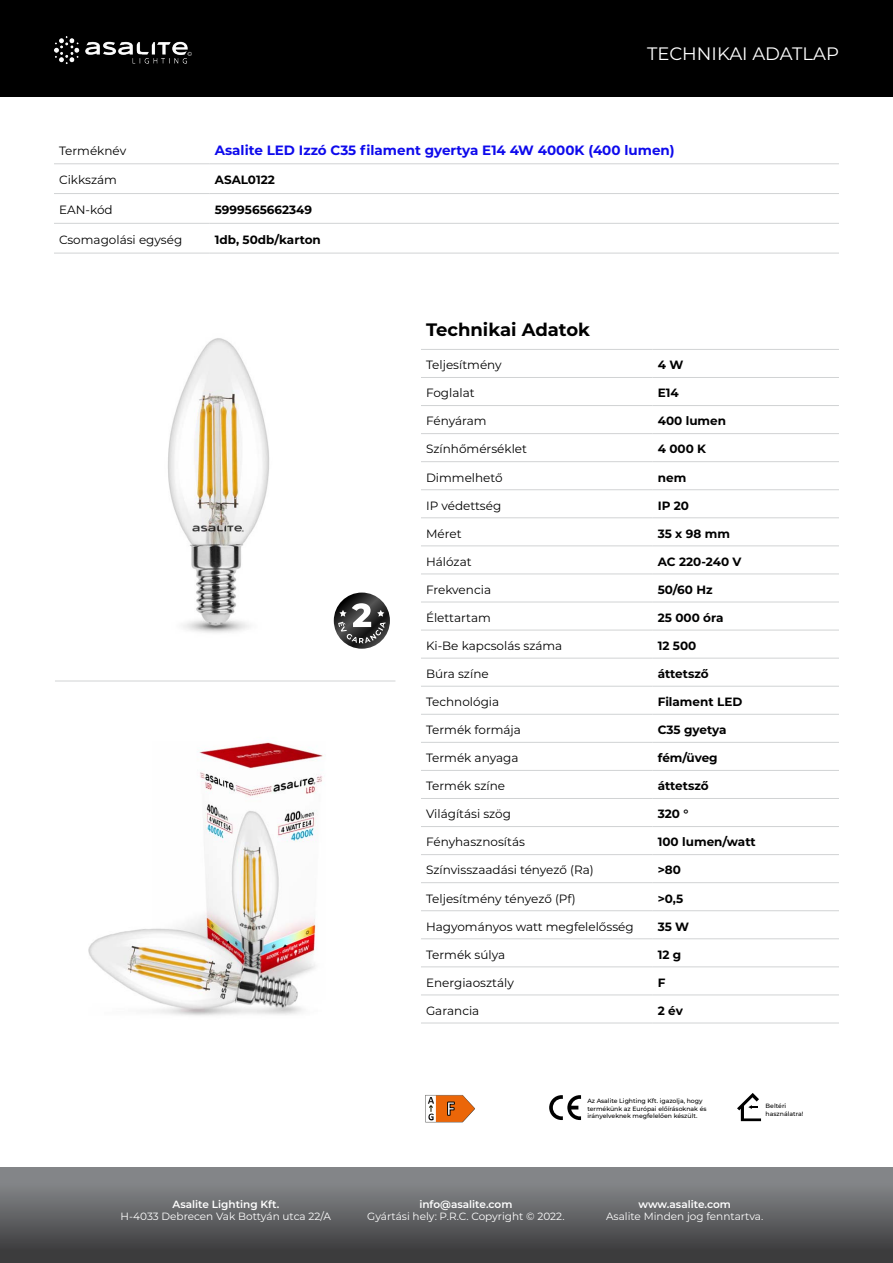
<style>
.page{position:relative;width:893px;height:1263px;background:#fff}
.page>*{position:absolute;margin:0;border:0;box-sizing:border-box;transform-origin:0 0}
.termek_cime{font:18px "Montserrat";color:#fff}
.termek_cime-2{font:700 18px "Montserrat";color:#000}
.Piros_termek_cim{font:700 13.5px "Montserrat";color:#0e0aec}
.tablazat_bal{font:12px "Montserrat";color:#000}
.tablazat_jobb{font:700 12px "Montserrat";color:#000}
.t1{font:10.5px "Montserrat";color:#fff}
.t2{font:600 10.5px "Montserrat";color:#fff}
.t3{font:500 6.15px/7.4px "Montserrat";color:#000}
</style>
<div class="page">
<div style="left:0;top:1167px;width:893px;height:96px;background:linear-gradient(to bottom,#8e9194,#363637)"></div>
<div style="left:0;top:0;width:893px;height:96px;background:#000"></div>
<img style="left:54px;top:37px;width:138px;height:27px">
<img style="left:168px;top:338px;width:200px;height:311px">
<svg style="left:549px;top:1095px;width:32px;height:25px"></svg>
<svg style="left:737px;top:1093px;width:24px;height:28px"></svg>
<hr style="left:421px;top:349px;width:232px;height:1px;background:#d1d3d4">
<hr style="left:653px;top:349px;width:186px;height:1px;background:#d1d3d4">
<hr style="left:421px;top:377px;width:232px;height:1px;background:#d1d3d4">
<hr style="left:653px;top:377px;width:186px;height:1px;background:#d1d3d4">
<hr style="left:421px;top:405px;width:232px;height:1px;background:#d1d3d4">
<hr style="left:653px;top:405px;width:186px;height:1px;background:#d1d3d4">
<hr style="left:421px;top:433px;width:232px;height:1px;background:#d1d3d4">
<hr style="left:653px;top:433px;width:186px;height:1px;background:#d1d3d4">
<hr style="left:421px;top:461px;width:232px;height:1px;background:#d1d3d4">
<hr style="left:653px;top:461px;width:186px;height:1px;background:#d1d3d4">
<hr style="left:421px;top:489px;width:232px;height:1px;background:#d1d3d4">
<hr style="left:653px;top:489px;width:186px;height:1px;background:#d1d3d4">
<hr style="left:421px;top:517px;width:232px;height:1px;background:#d1d3d4">
<hr style="left:653px;top:517px;width:186px;height:1px;background:#d1d3d4">
<hr style="left:421px;top:546px;width:232px;height:1px;background:#d1d3d4">
<hr style="left:653px;top:546px;width:186px;height:1px;background:#d1d3d4">
<hr style="left:421px;top:574px;width:232px;height:1px;background:#d1d3d4">
<hr style="left:653px;top:574px;width:186px;height:1px;background:#d1d3d4">
<hr style="left:421px;top:602px;width:232px;height:1px;background:#d1d3d4">
<hr style="left:653px;top:602px;width:186px;height:1px;background:#d1d3d4">
<hr style="left:421px;top:630px;width:232px;height:1px;background:#d1d3d4">
<hr style="left:653px;top:630px;width:186px;height:1px;background:#d1d3d4">
<hr style="left:421px;top:658px;width:232px;height:1px;background:#d1d3d4">
<hr style="left:653px;top:658px;width:186px;height:1px;background:#d1d3d4">
<hr style="left:421px;top:686px;width:232px;height:1px;background:#d1d3d4">
<hr style="left:653px;top:686px;width:186px;height:1px;background:#d1d3d4">
<hr style="left:421px;top:714px;width:232px;height:1px;background:#d1d3d4">
<hr style="left:653px;top:714px;width:186px;height:1px;background:#d1d3d4">
<hr style="left:421px;top:742px;width:232px;height:1px;background:#d1d3d4">
<hr style="left:653px;top:742px;width:186px;height:1px;background:#d1d3d4">
<hr style="left:421px;top:770px;width:232px;height:1px;background:#d1d3d4">
<hr style="left:653px;top:770px;width:186px;height:1px;background:#d1d3d4">
<hr style="left:421px;top:798px;width:232px;height:1px;background:#d1d3d4">
<hr style="left:653px;top:798px;width:186px;height:1px;background:#d1d3d4">
<hr style="left:421px;top:826px;width:232px;height:1px;background:#d1d3d4">
<hr style="left:653px;top:826px;width:186px;height:1px;background:#d1d3d4">
<hr style="left:421px;top:854px;width:232px;height:1px;background:#d1d3d4">
<hr style="left:653px;top:854px;width:186px;height:1px;background:#d1d3d4">
<hr style="left:421px;top:882px;width:232px;height:1px;background:#d1d3d4">
<hr style="left:653px;top:882px;width:186px;height:1px;background:#d1d3d4">
<hr style="left:421px;top:910px;width:232px;height:1px;background:#d1d3d4">
<hr style="left:653px;top:910px;width:186px;height:1px;background:#d1d3d4">
<hr style="left:421px;top:938px;width:232px;height:1px;background:#d1d3d4">
<hr style="left:653px;top:938px;width:186px;height:1px;background:#d1d3d4">
<hr style="left:421px;top:967px;width:232px;height:1px;background:#d1d3d4">
<hr style="left:653px;top:967px;width:186px;height:1px;background:#d1d3d4">
<hr style="left:421px;top:995px;width:232px;height:1px;background:#d1d3d4">
<hr style="left:653px;top:995px;width:186px;height:1px;background:#d1d3d4">
<hr style="left:421px;top:1023px;width:232px;height:1px;background:#d1d3d4">
<hr style="left:653px;top:1023px;width:186px;height:1px;background:#d1d3d4">
<hr style="left:54px;top:164px;width:156px;height:1px;background:#d1d3d4">
<hr style="left:210px;top:164px;width:629px;height:1px;background:#d1d3d4">
<hr style="left:54px;top:193px;width:156px;height:1px;background:#d1d3d4">
<hr style="left:210px;top:193px;width:629px;height:1px;background:#d1d3d4">
<hr style="left:54px;top:223px;width:156px;height:1px;background:#d1d3d4">
<hr style="left:210px;top:223px;width:629px;height:1px;background:#d1d3d4">
<hr style="left:54px;top:253px;width:156px;height:1px;background:#d1d3d4">
<hr style="left:210px;top:253px;width:629px;height:1px;background:#d1d3d4">
<img style="left:88px;top:742px;width:235px;height:274px">
<svg style="left:425px;top:1095px;width:50px;height:27px"></svg>
<hr style="left:55px;top:681px;width:340px;height:1px;background:#d1d3d4">
<svg style="left:334px;top:592px;width:56px;height:57px"></svg>
<svg style="left:338px;top:603px;width:48px;height:40px"></svg>
<p class="termek_cime" style="left:647px;top:42px;width:193px">TECHNIKAI ADATLAP</p>
<p class="tablazat_bal" style="left:59px;top:142px;width:69px">Terméknév</p>
<p class="Piros_termek_cim" style="left:215px;top:141px;width:461px">Asalite LED Izzó C35 filament gyertya E14 4W 4000K (400 lumen)</p>
<p class="tablazat_bal" style="left:59px;top:172px;width:59px">Cikkszám</p>
<p class="tablazat_jobb" style="left:215px;top:172px;width:62px">ASAL0122</p>
<p class="tablazat_bal" style="left:59px;top:202px;width:55px">EAN-kód</p>
<p class="tablazat_jobb" style="left:215px;top:201px;width:99px">5999565662349</p>
<p class="tablazat_bal" style="left:59px;top:231px;width:125px">Csomagolási egység</p>
<p class="tablazat_jobb" style="left:215px;top:231px;width:108px">1db, 50db/karton</p>
<p class="t2" style="left:173px;top:1196px;width:108px">Asalite Lighting Kft.</p>
<p class="t1" style="left:121px;top:1209px;width:212px">H-4033 Debrecen Vak Bottyán utca 22/A</p>
<p class="termek_cime-2" style="left:426px;top:316px;width:166px">Technikai Adatok</p>
<p class="tablazat_bal" style="left:426px;top:357px;width:77px">Teljesítmény</p>
<p class="tablazat_jobb" style="left:658px;top:356px;width:27px">4 W</p>
<p class="tablazat_bal" style="left:426px;top:385px;width:50px">Foglalat</p>
<p class="tablazat_jobb" style="left:658px;top:384px;width:23px">E14</p>
<p class="tablazat_bal" style="left:426px;top:413px;width:62px">Fényáram</p>
<p class="tablazat_jobb" style="left:658px;top:412px;width:70px">400 lumen</p>
<p class="tablazat_bal" style="left:426px;top:441px;width:102px">Színhőmérséklet</p>
<p class="tablazat_jobb" style="left:658px;top:440px;width:50px">4 000 K</p>
<p class="tablazat_bal" style="left:426px;top:469px;width:78px">Dimmelhető</p>
<p class="tablazat_jobb" style="left:658px;top:469px;width:30px">nem</p>
<p class="tablazat_bal" style="left:426px;top:497px;width:77px">IP védettség</p>
<p class="tablazat_jobb" style="left:658px;top:497px;width:33px">IP 20</p>
<p class="tablazat_bal" style="left:426px;top:525px;width:37px">Méret</p>
<p class="tablazat_jobb" style="left:658px;top:525px;width:74px">35 x 98 mm</p>
<p class="tablazat_bal" style="left:426px;top:553px;width:47px">Hálózat</p>
<p class="tablazat_jobb" style="left:658px;top:553px;width:85px">AC 220-240 V</p>
<p class="tablazat_bal" style="left:426px;top:581px;width:67px">Frekvencia</p>
<p class="tablazat_jobb" style="left:658px;top:581px;width:56px">50/60 Hz</p>
<p class="tablazat_bal" style="left:426px;top:609px;width:66px">Élettartam</p>
<p class="tablazat_jobb" style="left:658px;top:609px;width:67px">25 000 óra</p>
<p class="tablazat_bal" style="left:426px;top:637px;width:138px">Ki-Be kapcsolás száma</p>
<p class="tablazat_jobb" style="left:658px;top:637px;width:40px">12 500</p>
<p class="tablazat_bal" style="left:426px;top:665px;width:64px">Búra színe</p>
<p class="tablazat_jobb" style="left:658px;top:665px;width:52px">áttetsző</p>
<p class="tablazat_bal" style="left:426px;top:693px;width:75px">Technológia</p>
<p class="tablazat_jobb" style="left:658px;top:693px;width:86px">Filament LED</p>
<p class="tablazat_bal" style="left:426px;top:722px;width:96px">Termék formája</p>
<p class="tablazat_jobb" style="left:658px;top:721px;width:70px">C35 gyetya</p>
<p class="tablazat_bal" style="left:426px;top:750px;width:94px">Termék anyaga</p>
<p class="tablazat_jobb" style="left:658px;top:749px;width:61px">fém/üveg</p>
<p class="tablazat_bal" style="left:426px;top:778px;width:81px">Termék színe</p>
<p class="tablazat_jobb" style="left:658px;top:777px;width:52px">áttetsző</p>
<p class="tablazat_bal" style="left:426px;top:806px;width:87px">Világítási szög</p>
<p class="tablazat_jobb" style="left:658px;top:805px;width:32px">320 °</p>
<p class="tablazat_bal" style="left:426px;top:834px;width:100px">Fényhasznosítás</p>
<p class="tablazat_jobb" style="left:658px;top:833px;width:99px">100 lumen/watt</p>
<p class="tablazat_bal" style="left:426px;top:862px;width:169px">Színvisszaadási tényező (Ra)</p>
<p class="tablazat_jobb" style="left:658px;top:861px;width:25px">&gt;80</p>
<p class="tablazat_bal" style="left:426px;top:890px;width:151px">Teljesítmény tényező (Pf)</p>
<p class="tablazat_jobb" style="left:658px;top:889px;width:27px">&gt;0,5</p>
<p class="tablazat_bal" style="left:426px;top:918px;width:209px">Hagyományos watt megfelelősség</p>
<p class="tablazat_jobb" style="left:658px;top:918px;width:33px">35 W</p>
<p class="tablazat_bal" style="left:426px;top:946px;width:81px">Termék súlya</p>
<p class="tablazat_jobb" style="left:658px;top:946px;width:25px">12 g</p>
<p class="tablazat_bal" style="left:426px;top:974px;width:89px">Energiaosztály</p>
<p class="tablazat_jobb" style="left:658px;top:974px;width:9px">F</p>
<p class="tablazat_bal" style="left:426px;top:1002px;width:55px">Garancia</p>
<p class="tablazat_jobb" style="left:658px;top:1002px;width:27px">2 év</p>
<p class="t3" style="left:587px;top:1097px;width:121px">Az Asalite Lighting Kft. igazolja, hogy termékünk az Európai előírásoknak és irányelveknek megfelelően készült.</p>
<p class="t3" style="left:766px;top:1102px;width:22px">Beltéri</p>
<p class="t3" style="left:766px;top:1109px;width:39px">használatra!</p>
<p class="t2" style="left:419px;top:1196px;width:94px">info@asalite.com</p>
<p class="t1" style="left:367px;top:1209px;width:199px">Gyártási hely: P.R.C. Copyright © 2022.</p>
<p class="t2" style="left:638px;top:1196px;width:94px">www.asalite.com</p>
<p class="t1" style="left:606px;top:1209px;width:159px">Asalite Minden jog fenntartva.</p>
</div>
